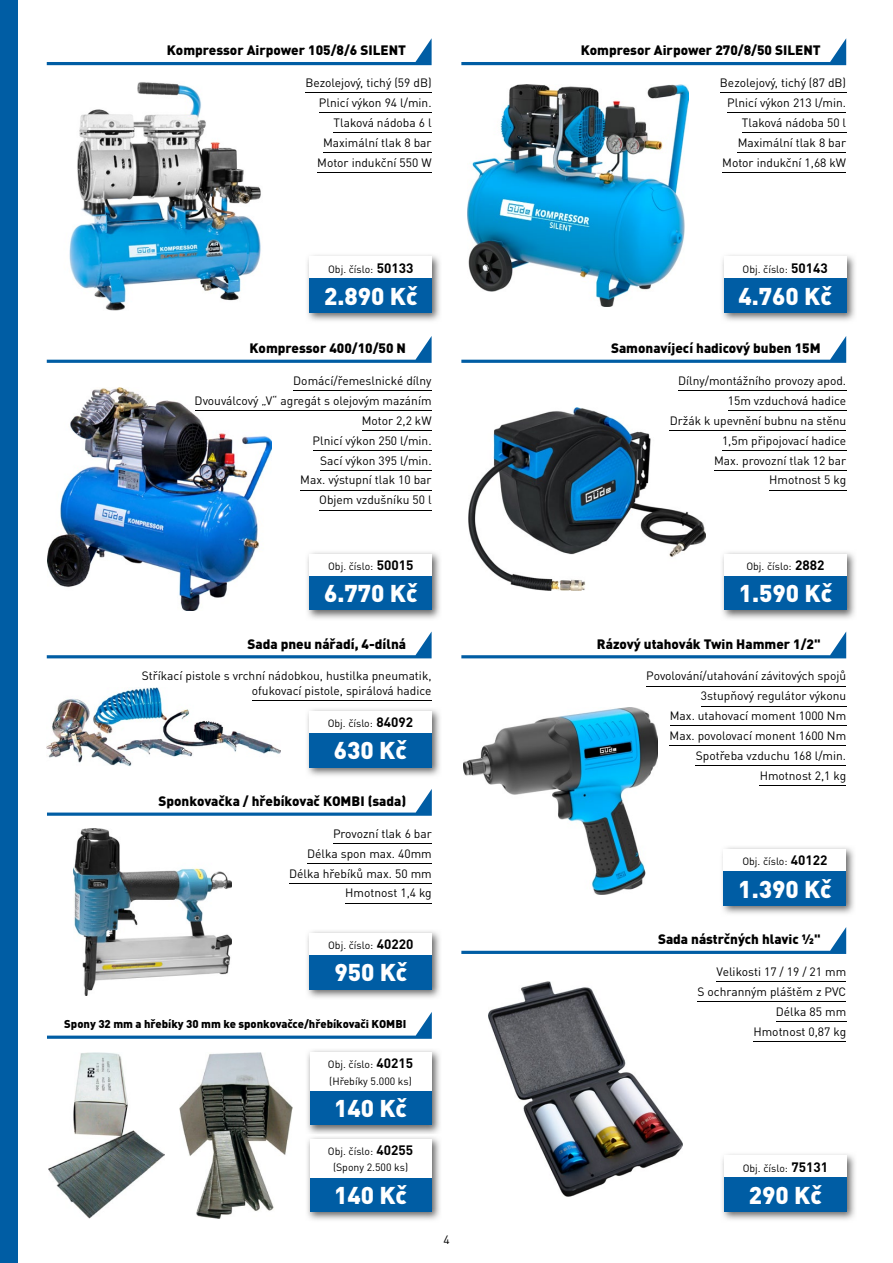
<style>
.page{position:relative;width:893px;height:1263px;background:#fff}
.page>*{position:absolute;margin:0;border:0;box-sizing:border-box;transform-origin:0 0}
.t1{font:900 24px "DIN Pro";color:#fff}
.t2{font:900 13.5px "DIN Pro";color:#000}
.t3{font:12px/20px "DIN Pro";color:#000;text-align:right}
.t4{font:900 11.25px "DIN Pro";color:#000}
.t5{font:10.5px/16.2px "DIN Pro";color:#000}
.s1{font-weight:700;font-size:13.5px}
</style>
<div class="page">
<div style="left:0;top:0;width:17px;height:1263px;background:#005da4"></div>
<svg style="left:47px;top:38px;width:385px;height:27px"></svg>
<svg style="left:461px;top:38px;width:385px;height:27px"></svg>
<svg style="left:461px;top:336px;width:385px;height:27px"></svg>
<svg style="left:47px;top:336px;width:385px;height:27px"></svg>
<svg style="left:47px;top:631px;width:385px;height:27px"></svg>
<svg style="left:461px;top:632px;width:385px;height:26px"></svg>
<svg style="left:47px;top:789px;width:385px;height:27px"></svg>
<svg style="left:47px;top:1012px;width:385px;height:27px"></svg>
<svg style="left:461px;top:927px;width:385px;height:27px"></svg>
<img style="left:489px;top:982px;width:194px;height:215px">
<img style="left:463px;top:708px;width:194px;height:187px">
<img style="left:47px;top:688px;width:233px;height:78px">
<img style="left:73px;top:829px;width:158px;height:166px">
<img style="left:469px;top:408px;width:237px;height:182px">
<img style="left:48px;top:388px;width:223px;height:222px">
<hr style="left:646px;top:686px;width:200px;height:1px;background:#000">
<hr style="left:701px;top:706px;width:145px;height:1px;background:#000">
<hr style="left:670px;top:726px;width:176px;height:1px;background:#000">
<hr style="left:670px;top:746px;width:176px;height:1px;background:#000">
<hr style="left:696px;top:765px;width:150px;height:1px;background:#000">
<hr style="left:760px;top:785px;width:86px;height:1px;background:#000">
<hr style="left:252px;top:700px;width:180px;height:1px;background:#000">
<hr style="left:333px;top:843px;width:99px;height:1px;background:#000">
<hr style="left:307px;top:863px;width:125px;height:1px;background:#000">
<hr style="left:289px;top:883px;width:143px;height:1px;background:#000">
<hr style="left:345px;top:903px;width:87px;height:1px;background:#000">
<hr style="left:717px;top:981px;width:129px;height:1px;background:#000">
<hr style="left:697px;top:1001px;width:149px;height:1px;background:#000">
<hr style="left:776px;top:1021px;width:70px;height:1px;background:#000">
<hr style="left:753px;top:1041px;width:93px;height:1px;background:#000">
<hr style="left:293px;top:390px;width:139px;height:1px;background:#000">
<hr style="left:195px;top:410px;width:237px;height:1px;background:#000">
<hr style="left:362px;top:430px;width:70px;height:1px;background:#000">
<hr style="left:313px;top:450px;width:119px;height:1px;background:#000">
<hr style="left:320px;top:470px;width:112px;height:1px;background:#000">
<hr style="left:300px;top:490px;width:132px;height:1px;background:#000">
<hr style="left:319px;top:510px;width:113px;height:1px;background:#000">
<hr style="left:720px;top:93px;width:126px;height:1px;background:#000">
<hr style="left:727px;top:113px;width:119px;height:1px;background:#000">
<hr style="left:742px;top:132px;width:104px;height:1px;background:#000">
<hr style="left:738px;top:152px;width:108px;height:1px;background:#000">
<hr style="left:722px;top:172px;width:124px;height:1px;background:#000">
<hr style="left:678px;top:390px;width:168px;height:1px;background:#000">
<hr style="left:728px;top:410px;width:118px;height:1px;background:#000">
<hr style="left:670px;top:430px;width:176px;height:1px;background:#000">
<hr style="left:722px;top:450px;width:124px;height:1px;background:#000">
<hr style="left:714px;top:470px;width:132px;height:1px;background:#000">
<hr style="left:769px;top:490px;width:77px;height:1px;background:#000">
<hr style="left:305px;top:93px;width:127px;height:1px;background:#000">
<hr style="left:319px;top:113px;width:113px;height:1px;background:#000">
<hr style="left:334px;top:132px;width:98px;height:1px;background:#000">
<hr style="left:323px;top:152px;width:109px;height:1px;background:#000">
<hr style="left:317px;top:172px;width:115px;height:1px;background:#000">
<img style="left:69px;top:82px;width:192px;height:229px">
<img style="left:468px;top:84px;width:220px;height:222px">
<img style="left:49px;top:1052px;width:116px;height:166px">
<img style="left:179px;top:1052px;width:113px;height:166px">
<img style="left:722px;top:255px;width:133px;height:66px">
<div style="left:724px;top:278px;width:122px;height:35px;background:#005da4"></div>
<div style="left:724px;top:257px;width:122px;height:21px;background:#fff"></div>
<img style="left:307px;top:255px;width:133px;height:66px">
<div style="left:310px;top:278px;width:122px;height:35px;background:#005da4"></div>
<div style="left:310px;top:257px;width:122px;height:21px;background:#fff"></div>
<img style="left:307px;top:552px;width:133px;height:67px">
<div style="left:310px;top:575px;width:122px;height:35px;background:#005da4"></div>
<div style="left:310px;top:554px;width:122px;height:21px;background:#fff"></div>
<img style="left:307px;top:709px;width:133px;height:67px">
<div style="left:309px;top:733px;width:122px;height:34px;background:#005da4"></div>
<div style="left:309px;top:711px;width:122px;height:22px;background:#fff"></div>
<img style="left:307px;top:931px;width:133px;height:67px">
<div style="left:310px;top:955px;width:122px;height:34px;background:#005da4"></div>
<div style="left:310px;top:933px;width:122px;height:22px;background:#fff"></div>
<img style="left:307px;top:1050px;width:133px;height:170px">
<div style="left:310px;top:1090px;width:121px;height:35px;background:#005da4"></div>
<div style="left:310px;top:1052px;width:121px;height:38px;background:#fff"></div>
<img style="left:307px;top:1135px;width:133px;height:1px">
<div style="left:310px;top:1177px;width:121px;height:35px;background:#005da4"></div>
<div style="left:310px;top:1139px;width:121px;height:38px;background:#fff"></div>
<img style="left:722px;top:552px;width:133px;height:67px">
<div style="left:724px;top:575px;width:122px;height:35px;background:#005da4"></div>
<div style="left:724px;top:554px;width:122px;height:21px;background:#fff"></div>
<img style="left:722px;top:847px;width:132px;height:67px">
<div style="left:724px;top:871px;width:122px;height:35px;background:#005da4"></div>
<div style="left:724px;top:850px;width:122px;height:21px;background:#fff"></div>
<img style="left:722px;top:1154px;width:133px;height:66px">
<div style="left:724px;top:1177px;width:122px;height:35px;background:#005da4"></div>
<div style="left:724px;top:1156px;width:122px;height:21px;background:#fff"></div>
<p class="t2" style="left:167px;top:41px;width:241px">Kompressor Airpower 105/8/6 SILENT</p>
<p class="t2" style="left:581px;top:41px;width:241px">Kompresor Airpower 270/8/50 SILENT</p>
<p class="t3" style="left:305px;top:72px;width:128px">Bezolejový, tichý (59 dB)<br>Plnicí výkon 94 l/min.<br>Tlaková nádoba 6 l<br>Maximální tlak 8 bar<br>Motor indukční 550 W</p>
<p class="t3" style="left:720px;top:72px;width:128px">Bezolejový, tichý (87 dB)<br>Plnicí výkon 213 l/min.<br>Tlaková nádoba 50 l<br>Maximální tlak 8 bar<br>Motor indukční 1,68 kW</p>
<p class="t5" style="left:328px;top:260px;width:87px">Obj. číslo: <span class="s1">50133</span></p>
<p class="t5" style="left:742px;top:260px;width:87px">Obj. číslo: <span class="s1">50143</span></p>
<h1 class="t1" style="left:324px;top:280px;width:95px">2.890 Kč</h1>
<h1 class="t1" style="left:738px;top:280px;width:95px">4.760 Kč</h1>
<p class="t2" style="left:250px;top:339px;width:158px">Kompressor 400/10/50 N</p>
<p class="t2" style="left:611px;top:339px;width:211px">Samonavíjecí hadicový buben 15M</p>
<p class="t3" style="left:195px;top:370px;width:238px">Domácí/řemeslnické dílny<br>Dvouválcový „V“ agregát s olejovým mazáním<br>Motor 2,2 kW<br>Plnicí výkon 250 l/min.<br>Sací výkon 395 l/min.<br>Max. výstupní tlak 10 bar<br>Objem vzdušníku 50 l</p>
<p class="t3" style="left:670px;top:370px;width:178px">Dílny/montážního provozy apod.<br>15m vzduchová hadice<br>Držák k upevnění bubnu na stěnu<br>1,5m připojovací hadice<br>Max. provozní tlak 12 bar<br>Hmotnost 5 kg</p>
<p class="t5" style="left:328px;top:557px;width:87px">Obj. číslo: <span class="s1">50015</span></p>
<p class="t5" style="left:746px;top:557px;width:79px">Obj. číslo: <span class="s1">2882</span></p>
<h1 class="t1" style="left:324px;top:577px;width:95px">6.770 Kč</h1>
<h1 class="t1" style="left:739px;top:577px;width:95px">1.590 Kč</h1>
<p class="t2" style="left:248px;top:634px;width:160px">Sada pneu nářadí, 4-dílná</p>
<p class="t2" style="left:597px;top:634px;width:225px">Rázový utahovák Twin Hammer 1/2"</p>
<p class="t3" style="left:142px;top:668px;width:291px;line-height:14.4px">Stříkací pistole s vrchní nádobkou, hustilka pneumatik, ofukovací pistole, spirálová hadice</p>
<p class="t5" style="left:328px;top:715px;width:87px">Obj. číslo: <span class="s1">84092</span></p>
<h1 class="t1" style="left:334px;top:734px;width:74px">630 Kč</h1>
<p class="t2" style="left:159px;top:792px;width:249px">Sponkovačka / hřebíkovač KOMBI (sada)</p>
<p class="t3" style="left:289px;top:823px;width:144px">Provozní tlak 6 bar<br>Délka spon max. 40mm<br>Délka hřebíků max. 50 mm<br>Hmotnost 1,4 kg</p>
<p class="t5" style="left:328px;top:937px;width:87px">Obj. číslo: <span class="s1">40220</span></p>
<h1 class="t1" style="left:334px;top:956px;width:74px">950 Kč</h1>
<p class="t4" style="left:64px;top:1016px;width:343px">Spony 32 mm a hřebíky 30 mm ke sponkovačce/hřebíkovači KOMBI</p>
<p class="t5" style="left:328px;top:1056px;width:87px">Obj. číslo: <span class="s1">40215 </span>(Hřebíky 5.000 ks)</p>
<h1 class="t1" style="left:334px;top:1092px;width:74px">140 Kč</h1>
<p class="t5" style="left:328px;top:1143px;width:87px;text-align:center">Obj. číslo: <span class="s1">40255 </span>(Spony 2.500 ks)</p>
<h1 class="t1" style="left:334px;top:1179px;width:74px">140 Kč</h1>
<p class="t3" style="left:443px;top:1229px;width:8px">4</p>
<p class="t3" style="left:646px;top:665px;width:201px">Povolování/utahování závitových spojů<br>3stupňový regulátor výkonu<br>Max. utahovací moment 1000 Nm<br>Max. povolovací monent 1600 Nm<br>Spotřeba vzduchu 168 l/min.<br>Hmotnost 2,1 kg</p>
<p class="t5" style="left:742px;top:853px;width:87px">Obj. číslo: <span class="s1">40122</span></p>
<h1 class="t1" style="left:738px;top:872px;width:95px">1.390 Kč</h1>
<p class="t2" style="left:658px;top:930px;width:164px">Sada nástrčných hlavic ½"</p>
<p class="t3" style="left:697px;top:961px;width:150px">Velikosti 17 / 19 / 21 mm<br>S ochranným pláštěm z PVC<br>Délka 85 mm<br>Hmotnost 0,87 kg</p>
<p class="t5" style="left:743px;top:1159px;width:87px">Obj. číslo: <span class="s1">75131</span></p>
<h1 class="t1" style="left:749px;top:1179px;width:74px">290 Kč</h1>
</div>
